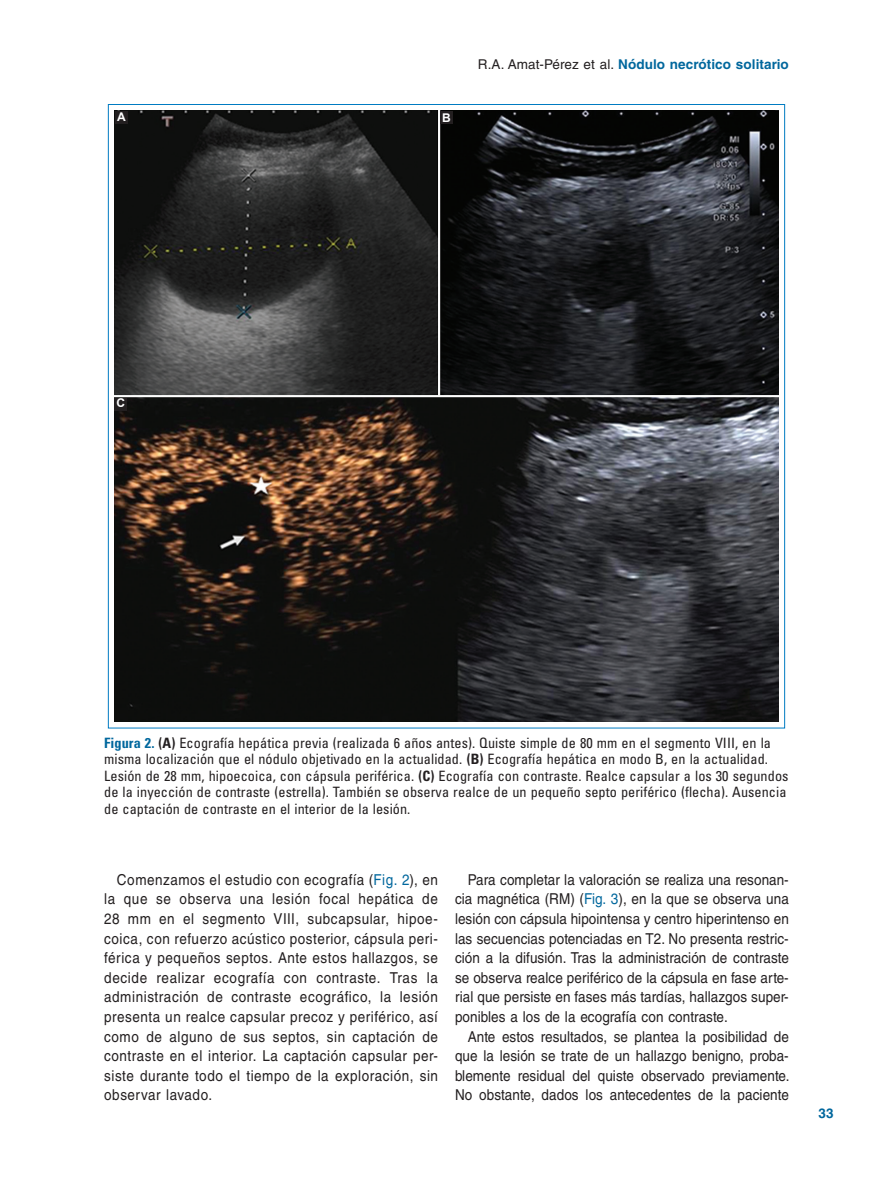
<style>
.page{position:relative;width:893px;height:1191px;background:#fff}
.page>*{position:absolute;margin:0;border:0;box-sizing:border-box;transform-origin:0 0}
.TX{font:15px/19.5px "Helvetica LT Std";letter-spacing:.005em;color:#231f20;text-align:justify;scale:.9 1}
.FGC{font:condensed 14.25px/16.5px "Univers LT Std";letter-spacing:.005em;color:#231f20}
.FOLIO{font:700 13.5px "Helvetica LT Std";letter-spacing:.005em;color:#00679d}
.t1{font:700 12px "Arial";color:#fff}
.s1{font-weight:400;color:#231f20}
.s2{font-weight:700;color:#00679d}
.s3{font-weight:700}
.s4{color:#00679d}
</style>
<div class="page">
<img style="left:115px;top:111px;width:663px;height:610px">
<div style="left:115px;top:398px;width:12px;height:12px;background:#231f20"></div>
<div style="left:440px;top:111px;width:13px;height:13px;background:#231f20"></div>
<div style="left:115px;top:111px;width:13px;height:13px;background:#231f20"></div>
<p class="t1" style="left:117px;top:108px;width:10px">A</p>
<p class="t1" style="left:442px;top:109px;width:10px">B</p>
<p class="FOLIO" style="left:478px;top:56px;width:312px"><span class="s1">R.A. Amat-Pérez et al.</span> Nódulo necrótico solitario</p>
<p class="t1" style="left:117px;top:395px;width:10px">C</p>
<p class="FGC" style="left:104px;top:734px;width:686px"><span class="s2">Figura 2.</span> <span class="s3">(A)</span> Ecografía hepática previa (realizada 6 años antes). Quiste simple de 80 mm en el segmento VIII, en la misma localización que el nódulo objetivado en la actualidad. <span class="s3">(B)</span> Ecografía hepática en modo B, en la actualidad.<br>Lesión de 28 mm, hipoecoica, con cápsula periférica. <span class="s3">(C)</span> Ecografía con contraste. Realce capsular a los 30 segundos de la inyección de contraste (estrella). También se observa realce de un pequeño septo periférico (flecha). Ausencia de captación de contraste en el interior de la lesión.</p>
<p class="TX" style="left:104px;top:869px;width:372px;text-indent:13px">Comenzamos el estudio con ecografía (<span class="s4">Fig. 2</span>), en la que se observa una lesión focal hepática de 28 mm en el segmento VIII, subcapsular, hipoe&shy;coica, con refuerzo acústico posterior, cápsula peri&shy;férica y pequeños septos. Ante estos hallazgos, se decide realizar ecografía con contraste. Tras la administración de contraste ecográfico, la lesión presenta un realce capsular precoz y periférico, así como de alguno de sus septos, sin captación de contraste en el interior. La captación capsular per&shy;siste durante todo el tiempo de la exploración, sin observar lavado.</p>
<p class="TX" style="left:455px;top:869px;width:373px;text-indent:13px">Para completar la valoración se realiza una resonan&shy;cia magnética (RM) (<span class="s4">Fig. 3</span>), en la que se observa una lesión con cápsula hipointensa y centro hiperintenso en las secuencias potenciadas en T2. No presenta restric&shy;ción a la difusión. Tras la administración de contraste se observa realce periférico de la cápsula en fase arte&shy;rial que persiste en fases más tardías, hallazgos super&shy;ponibles a los de la ecografía con contraste.</p>
<p class="TX" style="left:455px;top:1026px;width:373px;text-indent:13px">Ante estos resultados, se plantea la posibilidad de que la lesión se trate de un hallazgo benigno, proba&shy;blemente residual del quiste observado previamente.<br>No obstante, dados los antecedentes de la paciente</p>
<p class="FOLIO" style="left:819px;top:1104px;width:17px">33</p>
</div>
